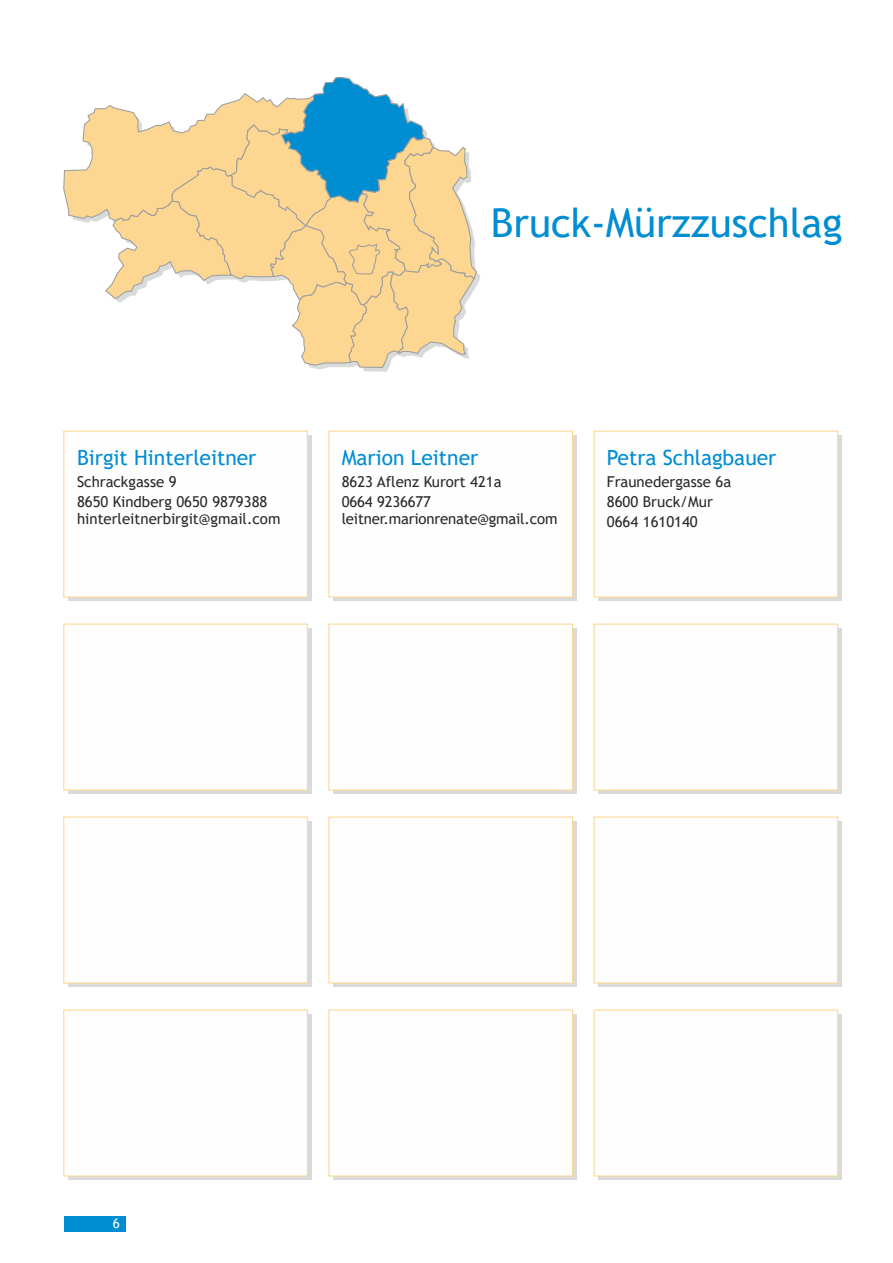
<style>
.page{position:relative;width:893px;height:1263px;background:#fff}
.page>*{position:absolute;margin:0;border:0;box-sizing:border-box;transform-origin:0 0}
.t1{font:40.05px "Trebuchet MS";color:#008dd2}
.t2{font:21px "Trebuchet MS";color:#008dd2}
.t3{font:15px/20.1px "Trebuchet MS";color:#2b2a29}
.t4{font:13.5px "Trebuchet MS";color:#fefefe}
</style>
<div class="page">
<div style="left:64px;top:1216px;width:61px;height:15px;background:#008dd2"></div>
<div style="left:68px;top:435px;width:244px;height:166px;background:#d9dada"></div>
<div style="left:333px;top:435px;width:244px;height:166px;background:#d9dada"></div>
<div style="left:598px;top:435px;width:244px;height:166px;background:#d9dada"></div>
<div style="left:68px;top:628px;width:244px;height:166px;background:#d9dada"></div>
<div style="left:333px;top:628px;width:244px;height:166px;background:#d9dada"></div>
<div style="left:598px;top:628px;width:244px;height:166px;background:#d9dada"></div>
<div style="left:68px;top:821px;width:244px;height:166px;background:#d9dada"></div>
<div style="left:333px;top:821px;width:244px;height:166px;background:#d9dada"></div>
<div style="left:598px;top:821px;width:244px;height:166px;background:#d9dada"></div>
<div style="left:68px;top:1014px;width:244px;height:166px;background:#d9dada"></div>
<div style="left:333px;top:1014px;width:244px;height:166px;background:#d9dada"></div>
<div style="left:598px;top:1014px;width:244px;height:166px;background:#d9dada"></div>
<div style="left:63px;top:430px;width:245px;height:168px;background:#fefefe"></div>
<div style="left:328px;top:430px;width:245px;height:168px;background:#fefefe"></div>
<div style="left:593px;top:430px;width:246px;height:168px;background:#fefefe"></div>
<svg style="left:63px;top:76px;width:417px;height:296px"></svg>
<div style="left:63px;top:623px;width:245px;height:168px;background:#fefefe"></div>
<div style="left:328px;top:623px;width:245px;height:168px;background:#fefefe"></div>
<div style="left:593px;top:623px;width:246px;height:168px;background:#fefefe"></div>
<div style="left:63px;top:816px;width:245px;height:168px;background:#fefefe"></div>
<div style="left:328px;top:816px;width:245px;height:168px;background:#fefefe"></div>
<div style="left:593px;top:816px;width:246px;height:168px;background:#fefefe"></div>
<div style="left:63px;top:1009px;width:245px;height:168px;background:#fefefe"></div>
<div style="left:328px;top:1009px;width:245px;height:168px;background:#fefefe"></div>
<div style="left:593px;top:1009px;width:246px;height:168px;background:#fefefe"></div>
<h1 class="t1" style="left:491px;top:207px;width:353px">Bruck-Mürzzuschlag</h1>
<h2 class="t2" style="left:77px;top:450px;width:181px">Birgit Hinterleitner</h2>
<p class="t3" style="left:77px;top:473px;width:192px">Schrackgasse 9<br>8650 Kindberg 0650 9879388</p>
<p class="t3" style="left:77px;top:510px;width:205px">hinterleitnerbirgit@gmail.com</p>
<h2 class="t2" style="left:342px;top:450px;width:138px">Marion Leitner</h2>
<p class="t3" style="left:342px;top:473px;width:161px">8623 Aflenz Kurort 421a<br>0664 9236677</p>
<p class="t3" style="left:342px;top:510px;width:217px">leitner.marionrenate@gmail.com</p>
<h2 class="t2" style="left:607px;top:450px;width:171px">Petra Schlagbauer</h2>
<p class="t3" style="left:607px;top:473px;width:126px">Fraunedergasse 6a<br>8600 Bruck/Mur<br>0664 1610140</p>
<p class="t4" style="left:113px;top:1218px;width:9px">6</p>
</div>
